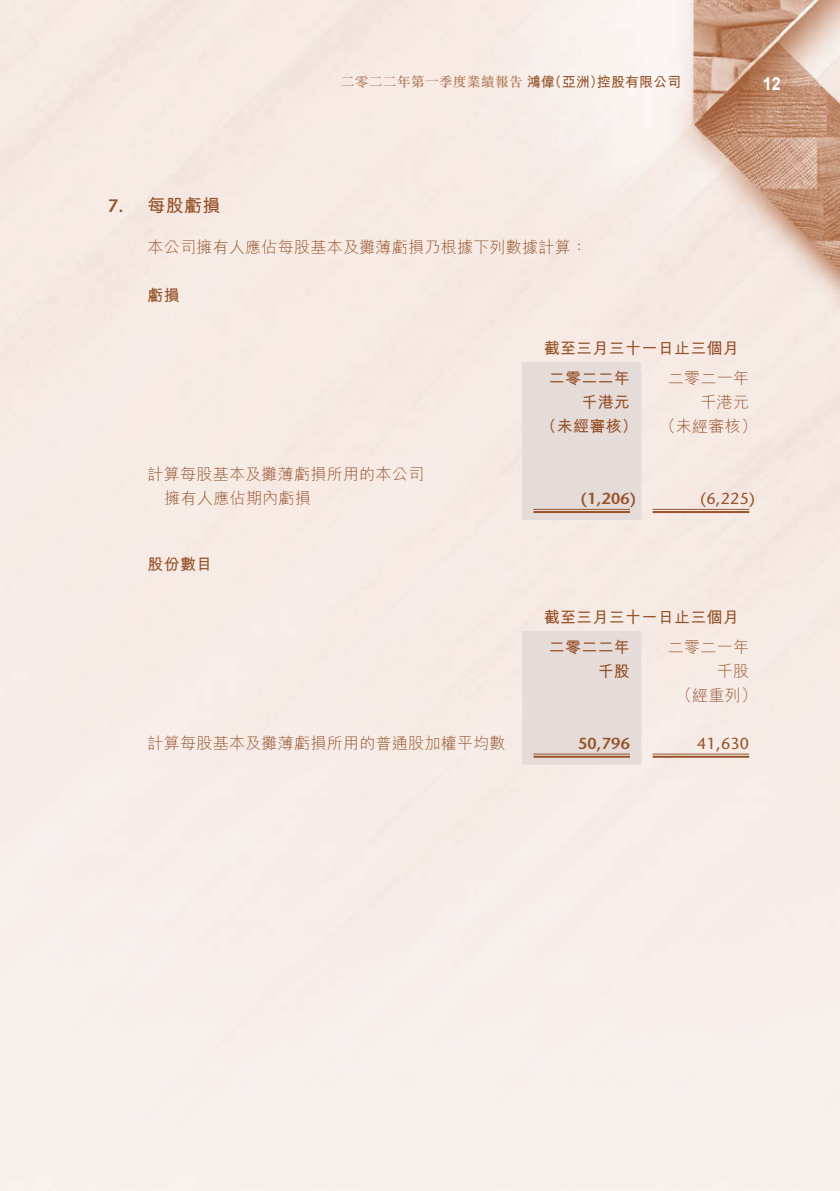
<style>
.page{position:relative;width:840px;height:1191px;background:#fff}
.page>*{position:absolute;margin:0;border:0;box-sizing:border-box;transform-origin:0 0}
.t1{font:700 18px "M Hei HK";color:#97532a}
.t2{font:700 18px "Arial";color:#fff;scale:.9 1}
.t3{font:300 16px/24px "M Hei HK";letter-spacing:.015em;color:#97532a}
.t4{font:700 16px/29.6px "M Hei HK";letter-spacing:.015em;color:#97532a}
.t5{font:600 16px "Stone Sans Std";letter-spacing:.015em;color:#97532a}
.t6{font:500 16px "Stone Sans Std";letter-spacing:.015em;color:#97532a}
.t7{font:700 14px "M Sung HK";color:#b88465}
.s1{font-family:"M Hei HK";color:#97532a}
.s2{font-family:"Stone Sans Std";font-weight:600}
</style>
<div class="page">
<div style="left:0;top:0;width:839px;height:1191px;background:#f6ece5"></div>
<div style="left:522px;top:362px;width:119px;height:158px;background:#e5dbd8"></div>
<hr style="left:533px;top:509px;width:96px;height:1px;background:#97532a">
<hr style="left:533px;top:511px;width:96px;height:2px;background:#97532a">
<hr style="left:652px;top:509px;width:96px;height:1px;background:#97532a">
<hr style="left:652px;top:511px;width:96px;height:2px;background:#97532a">
<div style="left:522px;top:631px;width:119px;height:133px;background:#e5dbd8"></div>
<hr style="left:533px;top:753px;width:96px;height:1px;background:#97532a">
<hr style="left:533px;top:755px;width:96px;height:2px;background:#97532a">
<hr style="left:652px;top:753px;width:96px;height:1px;background:#97532a">
<hr style="left:652px;top:755px;width:96px;height:2px;background:#97532a">
<p class="t7" style="left:340px;top:72px;width:341px">二零二二年第一季度業績報告<span class="s1">鴻偉（亞洲）控股有限公司</span></p>
<p class="t2" style="left:762px;top:71px;width:22px">12</p>
<p class="t1" style="left:108px;top:192px;width:114px"><span class="s2">7.</span> 每股虧損</p>
<p class="t3" style="left:147px;top:234px;width:441px">本公司擁有人應佔每股基本及攤薄虧損乃根據下列數據計算：</p>
<p class="t4" style="left:147px;top:279px;width:34px">虧損</p>
<p class="t4" style="left:548px;top:332px;width:191px;text-indent:-5px">截至三月三十一日止三個月二零二二年</p>
<p class="t3" style="left:667px;top:366px;width:83px">二零二一年</p>
<p class="t3" style="left:164px;top:462px;width:261px;text-indent:-17px">計算每股基本及攤薄虧損所用的本公司擁有人應佔期內虧損</p>
<p class="t4" style="left:147px;top:547px;width:66px">股份數目</p>
<p class="t4" style="left:581px;top:386px;width:50px">千港元</p>
<p class="t3" style="left:700px;top:390px;width:50px">千港元</p>
<p class="t4" style="left:540px;top:410px;width:99px">（未經審核）</p>
<p class="t3" style="left:659px;top:414px;width:99px">（未經審核）</p>
<p class="t5" style="left:580px;top:489px;width:57px">(1,206)</p>
<p class="t6" style="left:700px;top:489px;width:56px">(6,225)</p>
<p class="t4" style="left:548px;top:601px;width:191px;text-indent:-5px">截至三月三十一日止三個月二零二二年</p>
<p class="t3" style="left:667px;top:634px;width:83px">二零二一年</p>
<p class="t4" style="left:597px;top:655px;width:34px">千股</p>
<p class="t3" style="left:675px;top:658px;width:83px;text-indent:41px">千股（經重列）</p>
<p class="t3" style="left:147px;top:730px;width:359px">計算每股基本及攤薄虧損所用的普通股加權平均數</p>
<p class="t5" style="left:577px;top:733px;width:53px">50,796</p>
<p class="t6" style="left:696px;top:734px;width:53px">41,630</p>
</div>
